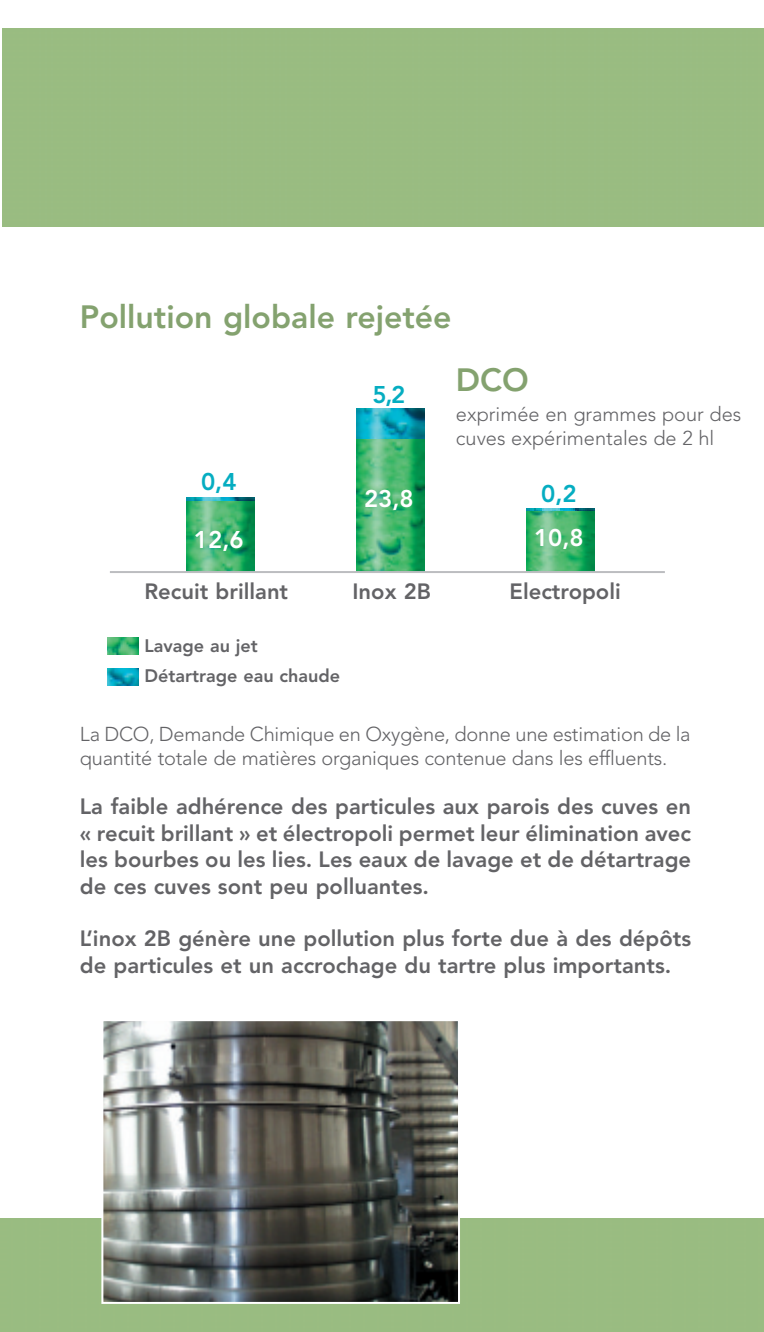
<style>
.page{position:relative;width:764px;height:1332px;background:#fff}
.page>*{position:absolute;margin:0;border:0;box-sizing:border-box;transform-origin:0 0}
.t1{font:800 32px "Avenir";color:#84a26f}
.t2{font:800 24px "Avenir";color:#fff}
.t3{font:800 24px "Avenir";color:#05adc1}
.t4{font:800 22px/26.4px "Avenir";color:#636366;text-align:justify}
.t5{font:300 20px/24px "Avenir";letter-spacing:-.01em;color:#636366}
.t6{font:800 18px/30px "Avenir";color:#636366}
</style>
<div class="page">
<img style="left:186px;top:500px;width:68px;height:71px">
<img style="left:357px;top:409px;width:68px;height:162px">
<img style="left:527px;top:508px;width:68px;height:63px">
<hr style="left:110px;top:571px;width:555px;height:2px;background:#bcbdc0">
<img style="left:107px;top:638px;width:31px;height:16px">
<img style="left:107px;top:669px;width:31px;height:17px">
<img style="left:104px;top:1022px;width:353px;height:279px">
<div style="left:101px;top:1019px;width:359px;height:285px;border:2px solid #fff"></div>
<h1 class="t1" style="left:80px;top:303px;width:373px">Pollution globale rejetée</h1>
<p class="t3" style="left:201px;top:472px;width:37px">0,4</p>
<p class="t2" style="left:194px;top:529px;width:51px">12,6</p>
<p class="t3" style="left:373px;top:384px;width:34px">5,2</p>
<h1 class="t1" style="left:456px;top:367px;width:74px">DCO</h1>
<p class="t5" style="left:456px;top:403px;width:287px">exprimée en grammes pour des cuves expérimentales de 2 hl</p>
<p class="t2" style="left:364px;top:489px;width:51px">23,8</p>
<p class="t3" style="left:541px;top:484px;width:37px">0,2</p>
<p class="t2" style="left:534px;top:528px;width:51px">10,8</p>
<p class="t4" style="left:144px;top:580px;width:145px">Recuit brillant</p>
<p class="t4" style="left:353px;top:580px;width:80px">Inox 2B</p>
<p class="t4" style="left:510px;top:580px;width:113px">Electropoli</p>
<p class="t6" style="left:144px;top:632px;width:197px">Lavage au jet<br>Détartrage eau chaude</p>
<p class="t5" style="left:80px;top:724px;width:612px">La DCO, Demande Chimique en Oxygène, donne une estimation de la quantité totale de matières organiques contenue dans les effluents.</p>
<p class="t4" style="left:80px;top:795px;width:613px">La faible adhérence des particules aux parois des cuves en « recuit brillant » et électropoli permet leur élimination avec les bourbes ou les lies. Les eaux de lavage et de détartrage de ces cuves sont peu polluantes.</p>
<p class="t4" style="left:80px;top:927px;width:613px">L’inox 2B génère une pollution plus forte due à des dépôts de particules et un accrochage du tartre plus importants.</p>
</div>
